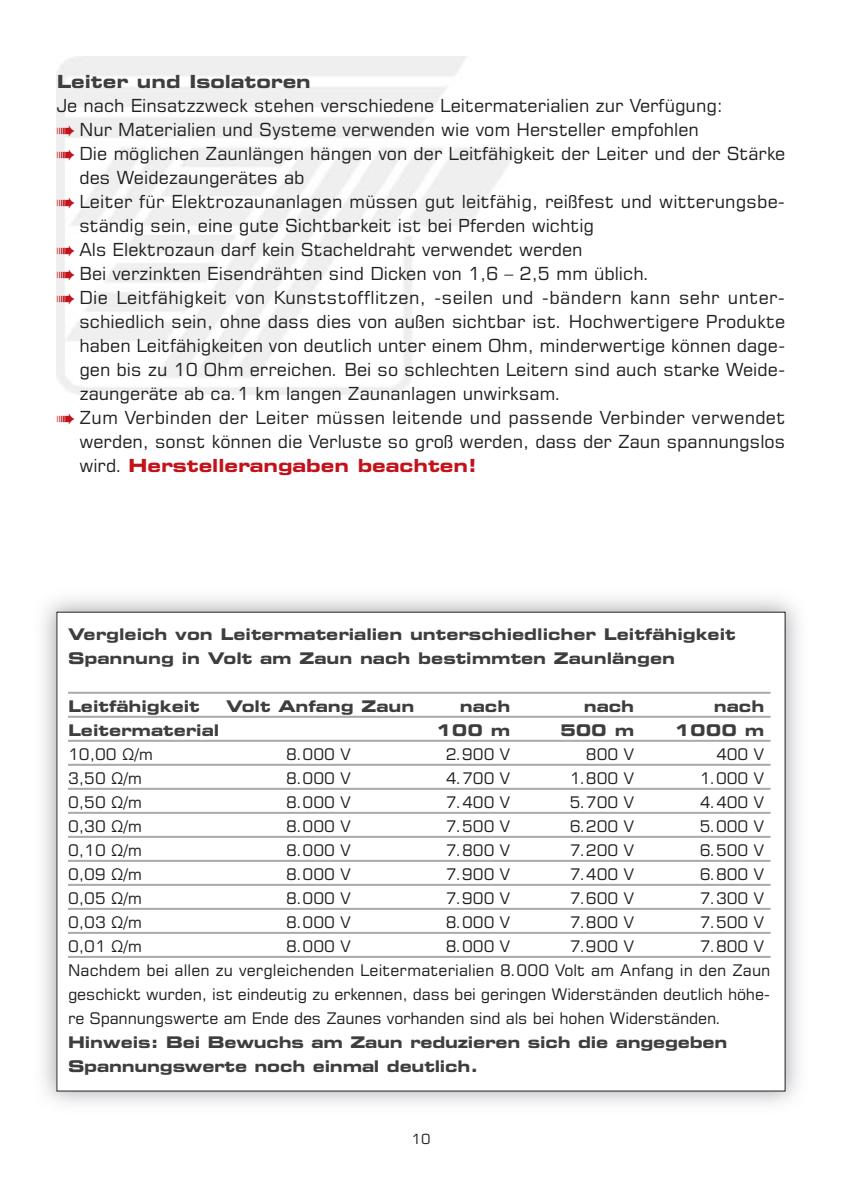
<style>
.page{position:relative;width:842px;height:1191px;background:#fff}
.page>*{position:absolute;margin:0;border:0;box-sizing:border-box;transform-origin:0 0}
.t1{font:18px "Square 721 BT";color:#231f20}
.t2{font:18px "Square 721 BT";letter-spacing:.02em;color:#231f20}
.t3{font:700 expanded 18px "Square 721 BT";color:#c4121a}
.t4{font:700 expanded 18px "Square 721 BT";color:#3e3e3f}
.t5{font:16px/24px "Square 721 BT";color:#231f20}
.t6{font:700 expanded 16px/24px "Square 721 BT";color:#3e3e3f}
.t7{font:14px "Square 721 BT";color:#231f20}
.s1{color:#c4121a}
.s2{font-weight:400;font-stretch:normal;color:#231f20}
</style>
<div class="page">
<img style="left:43px;top:598px;width:756px;height:506px">
<div style="left:57px;top:612px;width:728px;height:479px;background:#fff"></div>
<hr style="left:68px;top:692px;width:702px;height:2px;background:#a8a9ad">
<hr style="left:68px;top:716px;width:702px;height:2px;background:#a8a9ad">
<hr style="left:68px;top:740px;width:702px;height:2px;background:#a8a9ad">
<hr style="left:68px;top:764px;width:702px;height:2px;background:#a8a9ad">
<hr style="left:68px;top:788px;width:702px;height:2px;background:#a8a9ad">
<hr style="left:68px;top:812px;width:702px;height:2px;background:#a8a9ad">
<hr style="left:68px;top:836px;width:702px;height:2px;background:#a8a9ad">
<hr style="left:68px;top:860px;width:702px;height:2px;background:#a8a9ad">
<hr style="left:68px;top:884px;width:702px;height:2px;background:#a8a9ad">
<hr style="left:68px;top:908px;width:702px;height:2px;background:#a8a9ad">
<hr style="left:68px;top:932px;width:702px;height:2px;background:#a8a9ad">
<hr style="left:68px;top:956px;width:702px;height:2px;background:#a8a9ad">
<p class="t4" style="left:57px;top:71px;width:256px">Leiter und Isolatoren</p>
<p class="t1" style="left:57px;top:95px;width:668px">Je nach Einsatzzweck stehen verschiedene Leitermaterialien zur Verfügung:</p>
<p class="t1" style="left:57px;top:119px;width:644px"><span class="s1">➠</span> Nur Materialien und Systeme verwenden wie vom Hersteller empfohlen</p>
<p class="t1" style="left:57px;top:143px;width:730px"><span class="s1">➠</span> Die möglichen Zaunlängen hängen von der Leitfähigkeit der Leiter und der Stärke</p>
<p class="t1" style="left:79px;top:167px;width:227px">des Weidezaungerätes ab</p>
<p class="t1" style="left:57px;top:191px;width:730px"><span class="s1">➠</span> Leiter für Elektrozaunanlagen müssen gut leitfähig, reißfest und witterungsbe-</p>
<p class="t1" style="left:79px;top:215px;width:516px">ständig sein, eine gute Sichtbarkeit ist bei Pferden wichtig</p>
<p class="t1" style="left:57px;top:239px;width:527px"><span class="s1">➠</span> Als Elektrozaun darf kein Stacheldraht verwendet werden</p>
<p class="t1" style="left:57px;top:263px;width:595px"><span class="s1">➠</span> Bei verzinkten Eisendrähten sind Dicken von 1,6 – 2,5 mm üblich.</p>
<p class="t2" style="left:57px;top:287px;width:730px"><span class="s1">➠</span> Die Leitfähigkeit von Kunststofflitzen, -seilen und -bändern kann sehr unter-</p>
<p class="t1" style="left:79px;top:311px;width:707px">schiedlich sein, ohne dass dies von außen sichtbar ist. Hochwertigere Produkte</p>
<p class="t1" style="left:79px;top:335px;width:707px">haben Leitfähigkeiten von deutlich unter einem Ohm, minderwertige können dage-</p>
<p class="t1" style="left:79px;top:359px;width:707px">gen bis zu 10 Ohm erreichen. Bei so schlechten Leitern sind auch starke Weide-</p>
<p class="t1" style="left:79px;top:383px;width:484px">zaungeräte ab ca.1 km langen Zaunanlagen unwirksam.</p>
<p class="t1" style="left:57px;top:407px;width:730px"><span class="s1">➠</span> Zum Verbinden der Leiter müssen leitende und passende Verbinder verwendet</p>
<p class="t1" style="left:79px;top:431px;width:707px">werden, sonst können die Verluste so groß werden, dass der Zaun spannungslos</p>
<p class="t3" style="left:79px;top:455px;width:399px"><span class="s2">wird.</span> Herstellerangaben beachten!</p>
<p class="t6" style="left:68px;top:622px;width:669px">Vergleich von Leitermaterialien unterschiedlicher Leitfähigkeit<br>Spannung in Volt am Zaun nach bestimmten Zaunlängen</p>
<p class="t6" style="left:68px;top:694px;width:133px">Leitfähigkeit</p>
<p class="t6" style="left:226px;top:694px;width:190px">Volt Anfang Zaun</p>
<p class="t6" style="left:460px;top:694px;width:52px">nach</p>
<p class="t6" style="left:584px;top:694px;width:52px">nach</p>
<p class="t6" style="left:714px;top:694px;width:52px">nach</p>
<p class="t6" style="left:68px;top:718px;width:153px">Leitermaterial</p>
<p class="t6" style="left:436px;top:718px;width:76px">100 m</p>
<p class="t6" style="left:560px;top:718px;width:76px">500 m</p>
<p class="t6" style="left:674px;top:718px;width:91px">1000 m</p>
<p class="t5" style="left:68px;top:742px;width:86px">10,00 Ω/m</p>
<p class="t5" style="left:286px;top:742px;width:66px">8.000 V</p>
<p class="t5" style="left:446px;top:742px;width:66px">2.900 V</p>
<p class="t5" style="left:586px;top:742px;width:50px">800 V</p>
<p class="t5" style="left:716px;top:742px;width:50px">400 V</p>
<p class="t5" style="left:68px;top:766px;width:75px">3,50 Ω/m</p>
<p class="t5" style="left:286px;top:766px;width:66px">8.000 V</p>
<p class="t5" style="left:446px;top:766px;width:66px">4.700 V</p>
<p class="t5" style="left:570px;top:766px;width:66px">1.800 V</p>
<p class="t5" style="left:700px;top:766px;width:66px">1.000 V</p>
<p class="t5" style="left:68px;top:790px;width:75px">0,50 Ω/m</p>
<p class="t5" style="left:286px;top:790px;width:66px">8.000 V</p>
<p class="t5" style="left:446px;top:790px;width:66px">7.400 V</p>
<p class="t5" style="left:570px;top:790px;width:66px">5.700 V</p>
<p class="t5" style="left:700px;top:790px;width:66px">4.400 V</p>
<p class="t5" style="left:68px;top:814px;width:75px">0,30 Ω/m</p>
<p class="t5" style="left:286px;top:814px;width:66px">8.000 V</p>
<p class="t5" style="left:446px;top:814px;width:66px">7.500 V</p>
<p class="t5" style="left:570px;top:814px;width:66px">6.200 V</p>
<p class="t5" style="left:700px;top:814px;width:66px">5.000 V</p>
<p class="t5" style="left:68px;top:838px;width:75px">0,10 Ω/m</p>
<p class="t5" style="left:286px;top:838px;width:66px">8.000 V</p>
<p class="t5" style="left:446px;top:838px;width:66px">7.800 V</p>
<p class="t5" style="left:570px;top:838px;width:66px">7.200 V</p>
<p class="t5" style="left:700px;top:838px;width:66px">6.500 V</p>
<p class="t5" style="left:68px;top:862px;width:75px">0,09 Ω/m</p>
<p class="t5" style="left:286px;top:862px;width:66px">8.000 V</p>
<p class="t5" style="left:446px;top:862px;width:66px">7.900 V</p>
<p class="t5" style="left:570px;top:862px;width:66px">7.400 V</p>
<p class="t5" style="left:700px;top:862px;width:66px">6.800 V</p>
<p class="t5" style="left:68px;top:886px;width:75px">0,05 Ω/m</p>
<p class="t5" style="left:286px;top:886px;width:66px">8.000 V</p>
<p class="t5" style="left:446px;top:886px;width:66px">7.900 V</p>
<p class="t5" style="left:570px;top:886px;width:66px">7.600 V</p>
<p class="t5" style="left:700px;top:886px;width:66px">7.300 V</p>
<p class="t5" style="left:68px;top:910px;width:75px">0,03 Ω/m</p>
<p class="t5" style="left:286px;top:910px;width:66px">8.000 V</p>
<p class="t5" style="left:446px;top:910px;width:66px">8.000 V</p>
<p class="t5" style="left:570px;top:910px;width:66px">7.800 V</p>
<p class="t5" style="left:700px;top:910px;width:66px">7.500 V</p>
<p class="t5" style="left:68px;top:934px;width:75px">0,01 Ω/m</p>
<p class="t5" style="left:286px;top:934px;width:66px">8.000 V</p>
<p class="t5" style="left:446px;top:934px;width:66px">8.000 V</p>
<p class="t5" style="left:570px;top:934px;width:66px">7.900 V</p>
<p class="t5" style="left:68px;top:934px;width:704px;text-indent:632px">7.800 V Nachdem bei allen zu vergleichenden Leitermaterialien 8.000 Volt am Anfang in den Zaun geschickt wurden, ist eindeutig zu erkennen, dass bei geringen Widerständen deutlich höhe&shy;re Spannungswerte am Ende des Zaunes vorhanden sind als bei hohen Widerständen.</p>
<p class="t6" style="left:68px;top:1030px;width:661px">Hinweis: Bei Bewuchs am Zaun reduzieren sich die angegeben<br>Spannungswerte noch einmal deutlich.</p>
<p class="t7" style="left:411px;top:1131px;width:20px">10</p>
</div>
